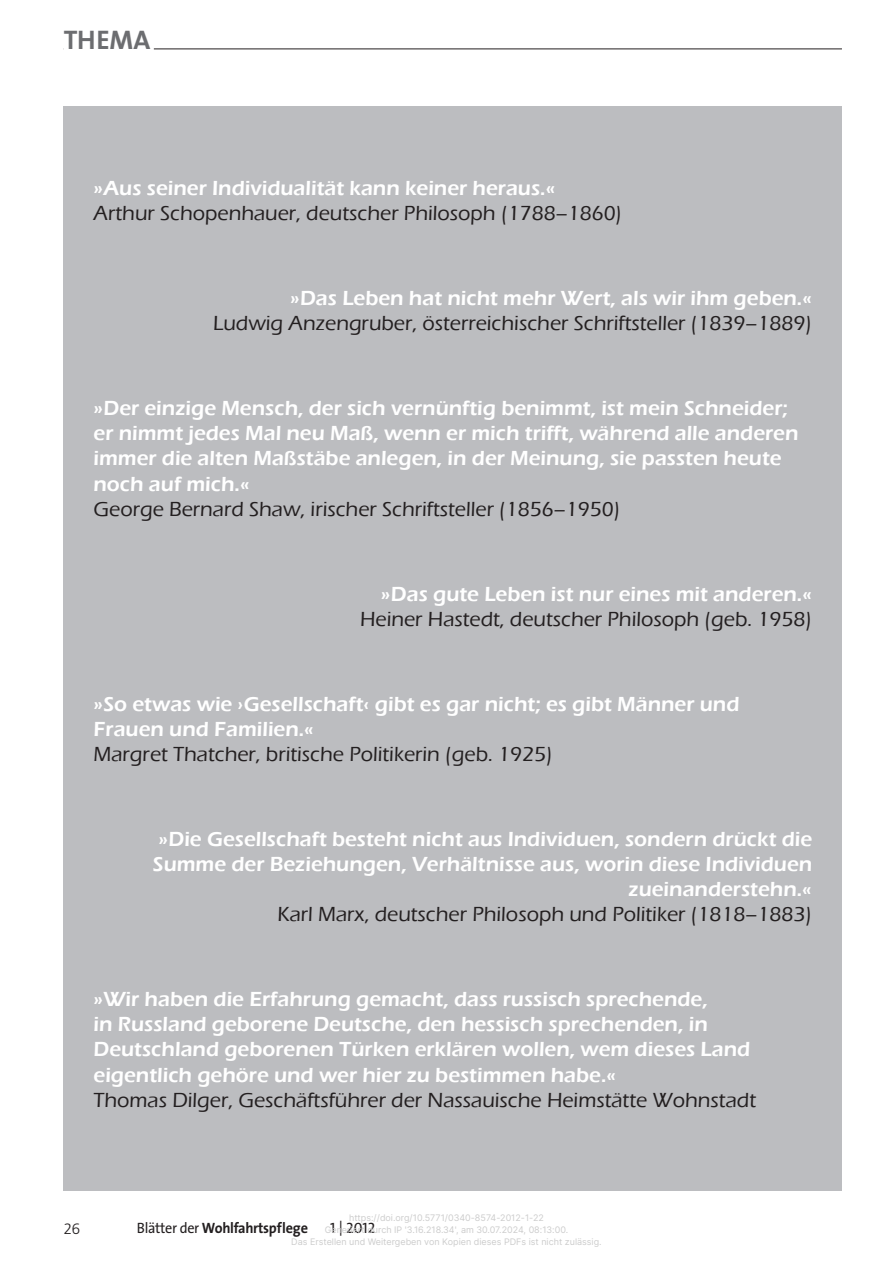
<style>
.page{position:relative;width:893px;height:1263px;background:#fff}
.page>*{position:absolute;margin:0;border:0;box-sizing:border-box;transform-origin:0 0}
.t1{font:27px "The Sans Bold Caps";letter-spacing:.005em;color:#6c6d70}
.t2{font:600 21px/25.2px "Eras ITC";color:#fff}
.t3{font:500 21px "Eras ITC";color:#231f20}
.t4{font:700 15px "The Sans";letter-spacing:-.02em;color:#231f20;scale:.95 1}
.t5{font:15px "The Sans Nomos Zwei";color:#231f20}
.t6{font:300 15px "Frutiger LT";color:#231f20}
.t7{font:9px/12px "Inter";color:#ccc;text-align:center}
.s1{font-weight:400}
</style>
<div class="page">
<hr style="left:64px;top:49px;width:778px;height:1px;background:#231f20">
<hr style="left:64px;top:47px;width:90px;height:3px;background:#fff">
<div style="left:64px;top:106px;width:778px;height:1085px;background:#bcbdc0"></div>
<p class="t1" style="left:64px;top:22px;width:88px">THEMA</p>
<p class="t2" style="left:94px;top:176px;width:464px">»Aus seiner Individualität kann keiner heraus.«</p>
<p class="t3" style="left:94px;top:202px;width:530px">Arthur Schopenhauer, deutscher Philosoph (1788–1860)</p>
<p class="t2" style="left:290px;top:286px;width:524px">»Das Leben hat nicht mehr Wert, als wir ihm geben.«</p>
<p class="t3" style="left:213px;top:312px;width:601px">Ludwig Anzengruber, österreichischer Schriftsteller (1839–1889)</p>
<p class="t2" style="left:94px;top:396px;width:706px">»Der einzige Mensch, der sich vernünftig benimmt, ist mein Schneider; er nimmt jedes Mal neu Maß, wenn er mich trifft, während alle anderen immer die alten Maßstäbe anlegen, in der Meinung, sie passten heute noch auf mich.«</p>
<p class="t3" style="left:94px;top:497px;width:528px">George Bernard Shaw, irischer Schriftsteller (1856–1950)</p>
<p class="t2" style="left:381px;top:581px;width:433px">»Das gute Leben ist nur eines mit anderen.«</p>
<p class="t3" style="left:360px;top:607px;width:454px">Heiner Hastedt, deutscher Philosoph (geb. 1958)</p>
<p class="t2" style="left:94px;top:691px;width:647px">»So etwas wie ›Gesellschaft‹ gibt es gar nicht; es gibt Männer und<br>Frauen und Familien.«</p>
<p class="t3" style="left:94px;top:742px;width:461px">Margret Thatcher, britische Politikerin (geb. 1925)</p>
<p class="t2" style="left:153px;top:826px;width:661px;text-align:right">»Die Gesellschaft besteht nicht aus Individuen, sondern drückt die<br>Summe der Beziehungen, Verhältnisse aus, worin diese Individuen zueinanderstehn.«</p>
<p class="t3" style="left:277px;top:902px;width:536px">Karl Marx, deutscher Philosoph und Politiker (1818–1883)</p>
<p class="t2" style="left:94px;top:987px;width:658px">»Wir haben die Erfahrung gemacht, dass russisch sprechende,<br>in Russland geborene Deutsche, den hessisch sprechenden, in Deutschland geborenen Türken erklären wollen, wem dieses Land eigentlich gehöre und wer hier zu bestimmen habe.«</p>
<p class="t3" style="left:94px;top:1088px;width:664px">Thomas Dilger, Geschäftsführer der Nassauische Heimstätte Wohnstadt</p>
<p class="t6" style="left:64px;top:1220px;width:18px">26</p>
<p class="t7" style="left:291px;top:1212px;width:312px">https://doi.org/10.5771/0340-8574-2012-1-22<br>Generiert durch IP '3.16.218.34', am 30.07.2024, 08:13:00.<br>Das Erstellen und Weitergeben von Kopien dieses PDFs ist nicht zulässig.</p>
<p class="t4" style="left:137px;top:1218px;width:182px"><span class="s1">Blätter der</span> Wohlfahrtspflege</p>
<p class="t5" style="left:330px;top:1215px;width:47px">1 | 2012</p>
</div>
